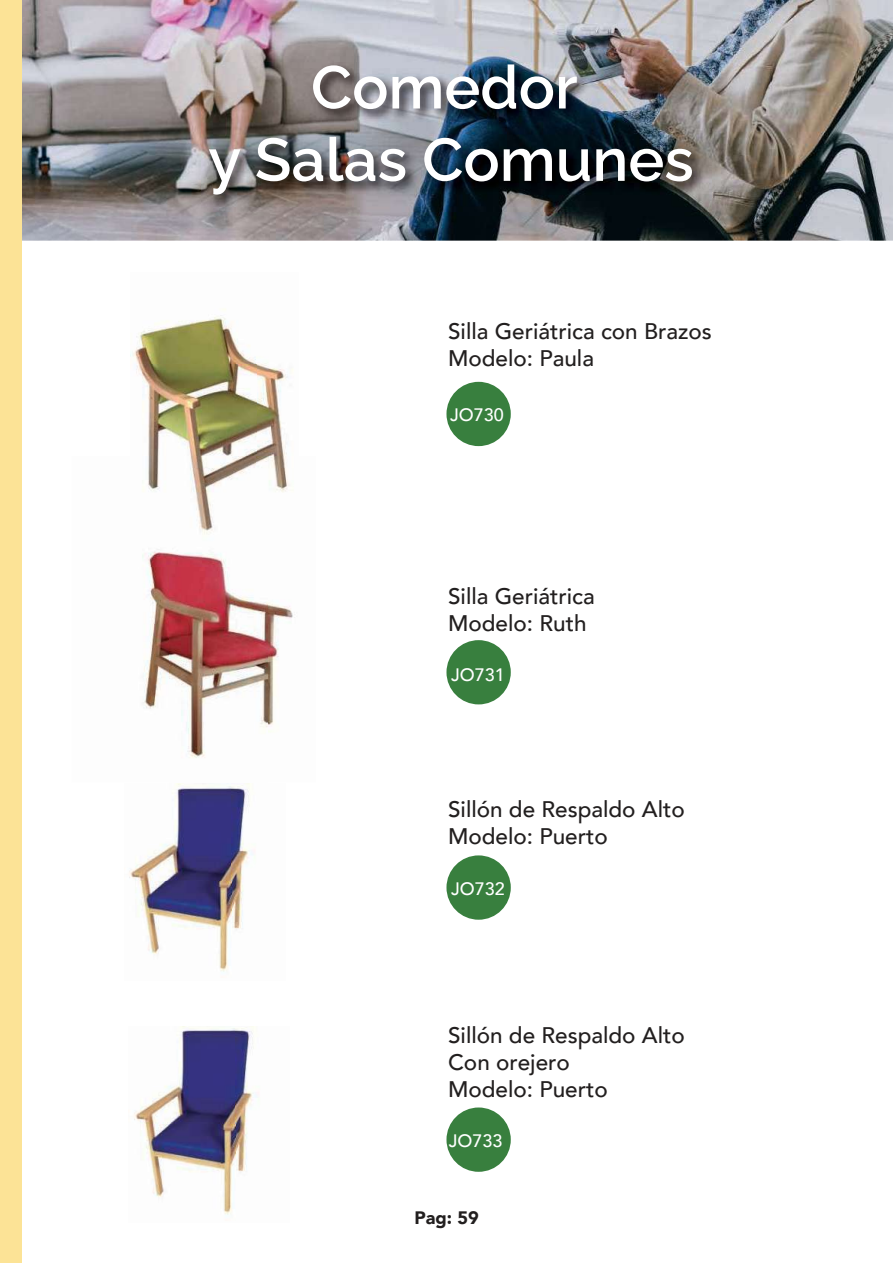
<style>
.page{position:relative;width:893px;height:1263px;background:#fff}
.page>*{position:absolute;margin:0;border:0;box-sizing:border-box;transform-origin:0 0}
.t1{font:600 60.3px/72.3px "Raleway";color:#fff;text-align:center}
.t2{font:500 22.5px/27px "Avenir";color:#221f1f}
.t3{font:500 18px "Avenir";color:#fff}
.t4{font:900 18px "Avenir";color:#221f1f}
</style>
<div class="page">
<img style="left:22px;top:0;width:871px;height:241px">
<img style="left:202px;top:51px;width:509px;height:161px">
<div style="left:446px;top:382px;width:65px;height:64px;background:#387f3e;border-radius:50%"></div>
<div style="left:446px;top:1107px;width:65px;height:65px;background:#387f3e;border-radius:50%"></div>
<div style="left:446px;top:640px;width:65px;height:64px;background:#387f3e;border-radius:50%"></div>
<div style="left:446px;top:855px;width:65px;height:65px;background:#387f3e;border-radius:50%"></div>
<img style="left:143px;top:566px;width:26px;height:143px">
<img style="left:267px;top:602px;width:26px;height:130px">
<img style="left:169px;top:566px;width:98px;height:192px">
<img style="left:130px;top:309px;width:163px;height:257px">
<img style="left:129px;top:784px;width:126px;height:188px">
<img style="left:134px;top:1026px;width:123px;height:189px">
<div style="left:0;top:0;width:22px;height:1263px;background:#fce396"></div>
<h1 class="t1" style="left:208px;top:57px;width:487px">Comedor<br>y Salas Comunes</h1>
<p class="t2" style="left:448px;top:320px;width:265px">Silla Geriátrica con Brazos<br>Modelo: Paula</p>
<p class="t3" style="left:450px;top:407px;width:55px">JO730</p>
<p class="t2" style="left:448px;top:585px;width:148px">Silla Geriátrica<br>Modelo: Ruth</p>
<p class="t3" style="left:451px;top:667px;width:55px">JO731</p>
<p class="t2" style="left:448px;top:797px;width:238px">Sillón de Respaldo Alto<br>Modelo: Puerto</p>
<p class="t3" style="left:451px;top:881px;width:55px">JO732</p>
<p class="t2" style="left:448px;top:1024px;width:238px">Sillón de Respaldo Alto<br>Con orejero<br>Modelo: Puerto</p>
<p class="t3" style="left:449px;top:1133px;width:55px">JO733</p>
<p class="t4" style="left:414px;top:1211px;width:66px">Pag: 59</p>
</div>
